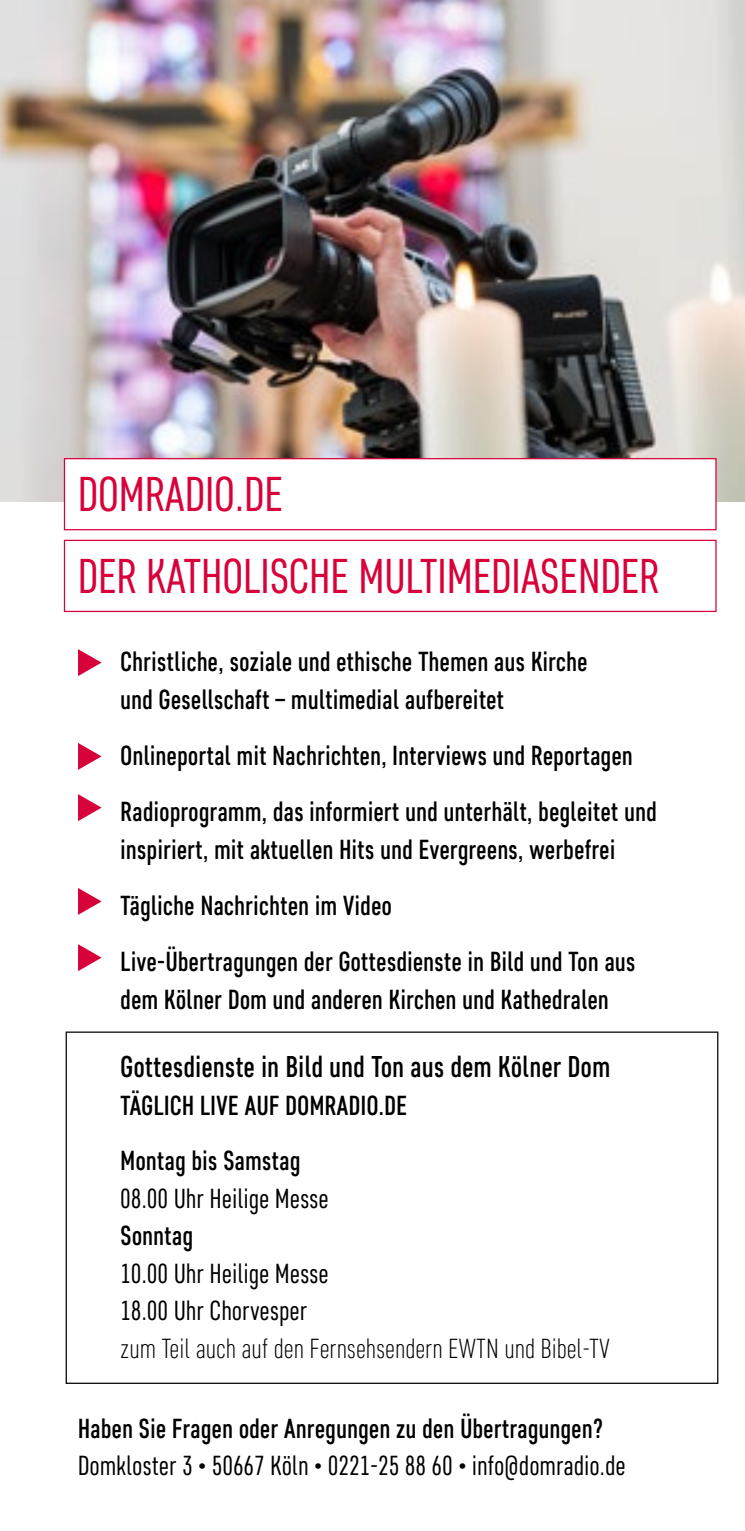
<style>
.page{position:relative;width:745px;height:1531px;background:#fff}
.page>*{position:absolute;margin:0;border:0;box-sizing:border-box;transform-origin:0 0}
.t1{font:48.75px/82.5px "Core Sans D37 Cn";letter-spacing:.01em;color:#d8023b}
.t2{font:500 30px "Core Sans D47 Cn";letter-spacing:.02em;color:#000}
.t3{font:500 27.5px/56.2px "Core Sans D47 Cn";letter-spacing:.02em;color:#000}
.t4{font:27.5px/37.5px "Core Sans D37 Cn";letter-spacing:.02em;color:#000}
.t5{font:300 27.5px "Core Sans D27 Cn";letter-spacing:.02em;color:#000}
</style>
<div class="page">
<img style="left:0;top:0;width:744px;height:502px">
<svg style="left:78px;top:649px;width:23px;height:27px"></svg>
<svg style="left:78px;top:743px;width:23px;height:27px"></svg>
<svg style="left:78px;top:794px;width:23px;height:27px"></svg>
<svg style="left:78px;top:888px;width:23px;height:27px"></svg>
<svg style="left:78px;top:944px;width:23px;height:27px"></svg>
<div style="left:64px;top:458px;width:652px;height:72px;background:#fff;border:1px solid #d8023b"></div>
<div style="left:64px;top:540px;width:652px;height:72px;background:#fff;border:1px solid #d8023b"></div>
<h1 class="t1" style="left:78px;top:452px;width:582px">DOMRADIO.DE<br>DER KATHOLISCHE MULTIMEDIASENDER</h1>
<p class="t3" style="left:120px;top:642px;width:468px;line-height:37.5px">Christliche, soziale und ethische Themen aus Kirche und Gesellschaft – multimedial aufbereitet</p>
<p class="t3" style="left:120px;top:727px;width:537px">Onlineportal mit Nachrichten, Interviews und Reportagen<br>Radioprogramm, das informiert und unterhält, begleitet und</p>
<p class="t3" style="left:120px;top:820px;width:516px">inspiriert, mit aktuellen Hits und Evergreens, werbefrei<br>Tägliche Nachrichten im Video<br>Live-Übertragungen der Gottesdienste in Bild und Ton aus</p>
<p class="t3" style="left:120px;top:970px;width:489px">dem Kölner Dom und anderen Kirchen und Kathedralen</p>
<p class="t2" style="left:120px;top:1049px;width:490px">Gottesdienste in Bild und Ton aus dem Kölner Dom</p>
<p class="t3" style="left:120px;top:1077px;width:288px;line-height:55px">TÄGLICH LIVE AUF DOMRADIO.DE<br>Montag bis Samstag</p>
<p class="t4" style="left:120px;top:1179px;width:209px">08.00 Uhr Heilige Messe</p>
<p class="t3" style="left:120px;top:1207px;width:74px">Sonntag</p>
<p class="t4" style="left:120px;top:1254px;width:209px">10.00 Uhr Heilige Messe<br>18.00 Uhr Chorvesper</p>
<p class="t5" style="left:120px;top:1331px;width:490px">zum Teil auch auf den Fernsehsendern EWTN und Bibel-TV</p>
<p class="t3" style="left:78px;top:1399px;width:526px">Haben Sie Fragen oder Anregungen zu den Übertragungen?</p>
<p class="t4" style="left:78px;top:1446px;width:548px">Domkloster 3 • 50667 Köln • 0221-25 88 60 • info@domradio.de</p>
</div>
